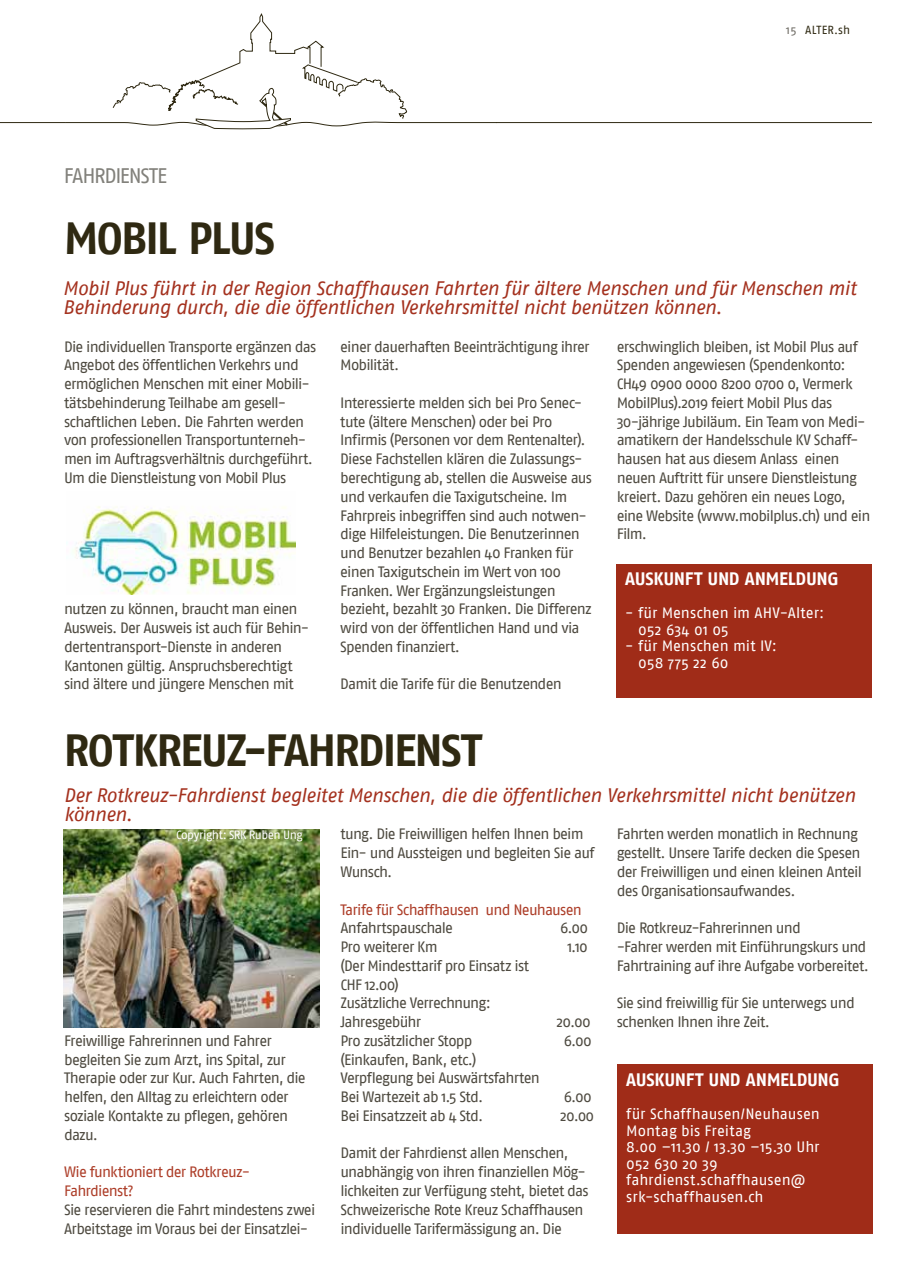
<style>
.page{position:relative;width:906px;height:1285px;background:#fff}
.page>*{position:absolute;margin:0;border:0;box-sizing:border-box;transform-origin:0 0}
._1_0_Haupttitel{font:700 45px "Fago No";letter-spacing:-.04em;color:#2f2912}
._3_0_Lauftext{font:21px "Fago No";letter-spacing:-.065em;color:#82817b}
._3_0_Lauftext-2{font:italic 19.5px/18.8px "Fago No";letter-spacing:-.025em;color:#a4311e}
.t1{font:700 18px "Fago No";letter-spacing:-.02em;color:#fff}
._3_0_Lauftext-3{font:15px/18.8px "Fago No";letter-spacing:-.055em;color:#4e4a40}
.t2{font:15px/16.5px "Fago No";color:#fff}
._3_0_Lauftext-4{font:15px/18.8px "Fago No";letter-spacing:-.055em;color:#ad3e29}
._3_0_Lauftext-5{font:12px "Fago No";letter-spacing:-.04em;color:#fff}
.t3{font:11.7px "Fago No";letter-spacing:.015em;color:#2f2912}
.s1{color:#6d6a63}
</style>
<div class="page">
<div style="left:617px;top:563px;width:255px;height:134px;background:#a02c18"></div>
<img style="left:73px;top:506px;width:222px;height:88px">
<div style="left:618px;top:1064px;width:255px;height:169px;background:#a02c18"></div>
<img style="left:63px;top:829px;width:257px;height:197px">
<svg style="left:65px;top:13px;width:431px;height:116px"></svg>
<hr style="left:0;top:122px;width:66px;height:1px;background:#2f2912">
<hr style="left:496px;top:122px;width:376px;height:1px;background:#2f2912">
<p class="_3_0_Lauftext" style="left:64px;top:163px;width:105px">FAHRDIENSTE</p>
<p class="_1_0_Haupttitel" style="left:64px;top:211px;width:213px">MOBIL PLUS</p>
<p class="t3" style="left:786px;top:23px;width:66px"><span class="s1">15</span> ALTER.sh</p>
<p class="_3_0_Lauftext-2" style="left:63px;top:279px;width:794px">Mobil Plus führt in der Region Schaffhausen Fahrten für ältere Menschen und für Menschen mit<br>Behinderung durch, die die öffentlichen Verkehrsmittel nicht benützen können.</p>
<p class="_3_0_Lauftext-3" style="left:340px;top:337px;width:251px">einer dauerhaften Beeinträchtigung ihrer<br>Mobilität.</p>
<p class="_3_0_Lauftext-3" style="left:340px;top:393px;width:253px">Interessierte melden sich bei Pro Senec&shy;tute (ältere Menschen) oder bei Pro Infirmis (Personen vor dem Rentenalter).<br>Diese Fachstellen klären die Zulassungs&shy;berechtigung ab, stellen die Ausweise aus und verkaufen die Taxigutscheine. Im Fahrpreis inbegriffen sind auch notwen&shy;dige Hilfeleistungen. Die Benutzerinnen und Benutzer bezahlen 40 Franken für einen Taxigutschein im Wert von 100<br>Franken. Wer Ergänzungsleistungen bezieht, bezahlt 30 Franken. Die Differenz wird von der öffentlichen Hand und via Spenden finanziert.</p>
<p class="_3_0_Lauftext-3" style="left:340px;top:674px;width:223px">Damit die Tarife für die Benutzenden</p>
<p class="_3_0_Lauftext-3" style="left:64px;top:337px;width:254px">Die individuellen Transporte ergänzen das Angebot des öffentlichen Verkehrs und ermöglichen Menschen mit einer Mobili&shy;tätsbehinderung Teilhabe am gesell&shy;schaftlichen Leben. Die Fahrten werden von professionellen Transportunterneh&shy;men im Auftragsverhältnis durchgeführt.<br>Um die Dienstleistung von Mobil Plus</p>
<p class="_3_0_Lauftext-3" style="left:617px;top:337px;width:255px">erschwinglich bleiben, ist Mobil Plus auf Spenden angewiesen (Spendenkonto:<br>CH49 0900 0000 8200 0700 0, Vermerk MobilPlus).2019 feiert Mobil Plus das 30-jährige Jubiläum. Ein Team von Medi&shy;amatikern der Handelsschule KV Schaff&shy;hausen hat aus diesem Anlass einen neuen Auftritt für unsere Dienstleistung kreiert. Dazu gehören ein neues Logo, eine Website (www.mobilplus.ch) und ein Film.</p>
<p class="t1" style="left:625px;top:568px;width:215px">AUSKUNFT UND ANMELDUNG</p>
<p class="t2" style="left:638px;top:604px;width:188px;text-indent:-13px">- für Menschen im AHV-Alter:<br>052 634 01 05</p>
<p class="t2" style="left:638px;top:637px;width:140px;text-indent:-13px">- für Menschen mit IV:<br>058 775 22 60</p>
<p class="_3_0_Lauftext-3" style="left:64px;top:599px;width:247px">nutzen zu können, braucht man einen Ausweis. Der Ausweis ist auch für Behin&shy;dertentransport-Dienste in anderen Kantonen gültig. Anspruchsberechtigt sind ältere und jüngere Menschen mit</p>
<p class="_1_0_Haupttitel" style="left:64px;top:724px;width:419px">ROTKREUZ-FAHRDIENST</p>
<p class="_3_0_Lauftext-2" style="left:64px;top:785px;width:793px">Der Rotkreuz-Fahrdienst begleitet Menschen, die die öffentlichen Verkehrsmittel nicht benützen können.</p>
<p class="_3_0_Lauftext-5" style="left:176px;top:828px;width:128px">Copyright: SRK Ruben Ung</p>
<p class="_3_0_Lauftext-3" style="left:64px;top:1030px;width:243px">Freiwillige Fahrerinnen und Fahrer begleiten Sie zum Arzt, ins Spital, zur Therapie oder zur Kur. Auch Fahrten, die helfen, den Alltag zu erleichtern oder soziale Kontakte zu pflegen, gehören dazu.</p>
<p class="_3_0_Lauftext-4" style="left:64px;top:1162px;width:187px">Wie funktioniert der Rotkreuz-<br>Fahrdienst?</p>
<p class="_3_0_Lauftext-3" style="left:64px;top:1199px;width:253px">Sie reservieren die Fahrt mindestens zwei<br>Arbeitstage im Voraus bei der Einsatzlei-</p>
<p class="_3_0_Lauftext-3" style="left:340px;top:824px;width:255px">tung. Die Freiwilligen helfen Ihnen beim<br>Ein- und Aussteigen und begleiten Sie auf<br>Wunsch.</p>
<p class="_3_0_Lauftext-4" style="left:340px;top:899px;width:243px">Tarife für Schaffhausen und Neuhausen</p>
<p class="_3_0_Lauftext-3" style="left:340px;top:918px;width:114px">Anfahrtspauschale</p>
<p class="_3_0_Lauftext-3" style="left:560px;top:918px;width:30px">6.00</p>
<p class="_3_0_Lauftext-3" style="left:340px;top:937px;width:99px">Pro weiterer Km</p>
<p class="_3_0_Lauftext-3" style="left:567px;top:937px;width:22px">1.10</p>
<p class="_3_0_Lauftext-3" style="left:340px;top:955px;width:190px">(Der Mindesttarif pro Einsatz ist</p>
<p class="_3_0_Lauftext-3" style="left:340px;top:974px;width:60px">CHF 12.00)</p>
<p class="_3_0_Lauftext-3" style="left:340px;top:993px;width:152px">Zusätzliche Verrechnung:</p>
<p class="_3_0_Lauftext-3" style="left:340px;top:1012px;width:82px">Jahresgebühr</p>
<p class="_3_0_Lauftext-3" style="left:556px;top:1012px;width:36px">20.00</p>
<p class="_3_0_Lauftext-3" style="left:340px;top:1030px;width:133px">Pro zusätzlicher Stopp</p>
<p class="_3_0_Lauftext-3" style="left:564px;top:1030px;width:30px">6.00</p>
<p class="_3_0_Lauftext-3" style="left:340px;top:1049px;width:138px">(Einkaufen, Bank, etc.)</p>
<p class="_3_0_Lauftext-3" style="left:340px;top:1068px;width:201px">Verpflegung bei Auswärtsfahrten</p>
<p class="_3_0_Lauftext-3" style="left:340px;top:1087px;width:144px">Bei Wartezeit ab 1.5 Std.</p>
<p class="_3_0_Lauftext-3" style="left:564px;top:1087px;width:30px">6.00</p>
<p class="_3_0_Lauftext-3" style="left:340px;top:1105px;width:144px">Bei Einsatzzeit ab 4 Std.</p>
<p class="_3_0_Lauftext-3" style="left:560px;top:1105px;width:36px">20.00</p>
<p class="_3_0_Lauftext-3" style="left:340px;top:1143px;width:250px">Damit der Fahrdienst allen Menschen, unabhängig von ihren finanziellen Mög&shy;lichkeiten zur Verfügung steht, bietet das Schweizerische Rote Kreuz Schaffhausen individuelle Tarifermässigung an. Die</p>
<p class="_3_0_Lauftext-3" style="left:617px;top:824px;width:247px">Fahrten werden monatlich in Rechnung gestellt. Unsere Tarife decken die Spesen der Freiwilligen und einen kleinen Anteil des Organisationsaufwandes.</p>
<p class="_3_0_Lauftext-3" style="left:617px;top:918px;width:186px">Die Rotkreuz-Fahrerinnen und</p>
<p class="_3_0_Lauftext-3" style="left:617px;top:937px;width:254px">-Fahrer werden mit Einführungskurs und<br>Fahrtraining auf ihre Aufgabe vorbereitet.</p>
<p class="_3_0_Lauftext-3" style="left:617px;top:993px;width:240px">Sie sind freiwillig für Sie unterwegs und schenken Ihnen ihre Zeit.</p>
<p class="t1" style="left:626px;top:1069px;width:215px">AUSKUNFT UND ANMELDUNG</p>
<p class="t2" style="left:626px;top:1105px;width:195px">für Schaffhausen/Neuhausen</p>
<p class="t2" style="left:626px;top:1121px;width:126px">Montag bis Freitag</p>
<p class="t2" style="left:626px;top:1138px;width:195px">8.00 –11.30 / 13.30 –15.30 Uhr</p>
<p class="t2" style="left:626px;top:1154px;width:93px">052 630 20 39</p>
<p class="t2" style="left:626px;top:1171px;width:181px">fahrdienst.schaffhausen@</p>
<p class="t2" style="left:626px;top:1187px;width:139px">srk-schaffhausen.ch</p>
</div>
